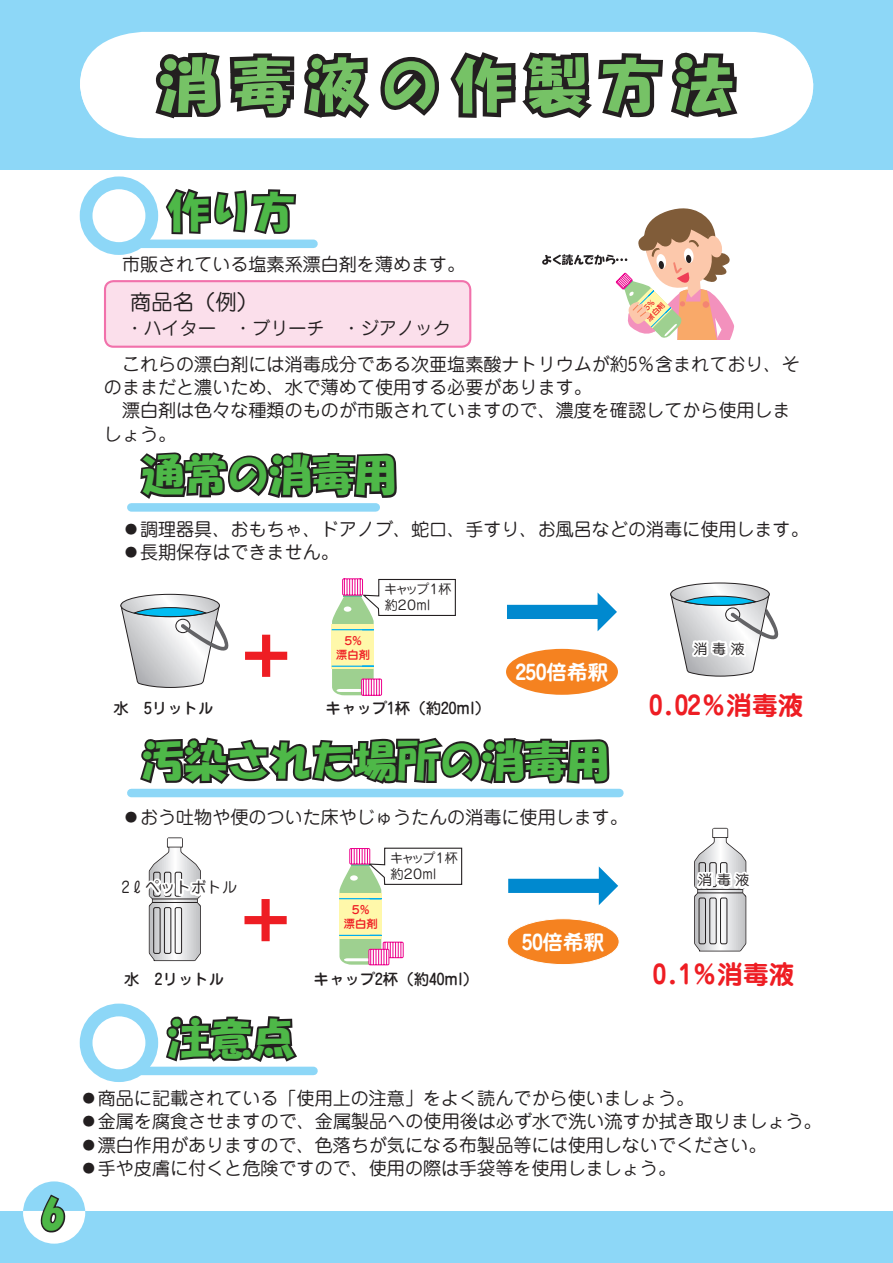
<style>
.page{position:relative;width:893px;height:1263px;background:#fff}
.page>*{position:absolute;margin:0;border:0;box-sizing:border-box;transform-origin:0 0}
.t1{font:58.5px "HGS Soei Kakupoptai";letter-spacing:.26em;color:#76c266}
.t2{font:42.45px "HGS Soei Kakupoptai";color:#4eb848}
.t3{font:700 25.65px "Jun 501 Pro";color:#ee1d23}
.t4{font:21.3px "Jun 201 Pro";color:#231f20}
.t5{font:700 20.55px "Jun 501 Pro";color:#fff}
.t6{font:18px/23.4px "Jun 201 Pro";color:#231f20}
.t7{font:500 15.45px "Jun 34 Pro";color:#231f20}
.t8{font:15.45px "Jun 201 Pro";color:#231f20}
.t9{font:13.8px "Jun 201 Pro";color:#231f20}
.t10{font:13.2px/15.8px "Jun 201 Pro Regular 90 msp RKSJ H";letter-spacing:-.155em;color:#231f20}
.t11{font:13.05px/15.6px "Jun 201 Pro Regular 90 msp RKSJ H";letter-spacing:-.155em;color:#231f20}
.t12{font:11.25px/13.5px "Jun 34 Pro Medium 90 msp RKSJ H";color:#ee1d23;text-align:center}
.t13{font:7.35px/8.9px "Jun 34 Pro Medium 90 msp RKSJ H";color:#ee1d23;text-align:center}
</style>
<div class="page">
<div style="left:0;top:1211px;width:893px;height:52px;background:#8dd7f7"></div>
<div style="left:23px;top:1181px;width:62px;height:63px;background:#8dd7f7;border-radius:50%"></div>
<div style="left:0;top:0;width:893px;height:170px;background:#8dd7f7"></div>
<svg style="left:102px;top:32px;width:689px;height:106px;background:#f7fcfe"></svg>
<div style="left:80px;top:1003px;width:78px;height:79px;border:13px solid #8dd7f7;border-radius:50%"></div>
<svg style="left:157px;top:1015px;width:140px;height:47px"></svg>
<div style="left:139px;top:1067px;width:175px;height:8px;background:#8dd7f7"></div>
<div style="left:506px;top:649px;width:112px;height:46px;background:#f58220;border-radius:50%"></div>
<svg style="left:80px;top:43px;width:733px;height:84px;background:#f4fbfe"></svg>
<svg style="left:148px;top:31px;width:595px;height:94px;background:#999899"></svg>
<div style="left:105px;top:281px;width:365px;height:66px;background:#fbdfeb;border-radius:9px"></div>
<div style="left:104px;top:280px;width:367px;height:68px;border:2px solid #f171ab;border-radius:9px"></div>
<svg style="left:121px;top:594px;width:98px;height:23px"></svg>
<div style="left:120px;top:594px;width:100px;height:23px;border:1px solid #231f20;border-radius:50%"></div>
<svg style="left:120px;top:604px;width:108px;height:84px"></svg>
<svg style="left:332px;top:578px;width:124px;height:118px"></svg>
<svg style="left:339px;top:848px;width:123px;height:117px"></svg>
<svg style="left:245px;top:635px;width:42px;height:42px"></svg>
<svg style="left:508px;top:866px;width:110px;height:39px"></svg>
<svg style="left:507px;top:592px;width:110px;height:39px"></svg>
<svg style="left:148px;top:837px;width:139px;height:124px"></svg>
<svg style="left:671px;top:583px;width:98px;height:22px"></svg>
<div style="left:670px;top:583px;width:100px;height:23px;border:1px solid #231f20;border-radius:50%"></div>
<svg style="left:670px;top:593px;width:108px;height:83px"></svg>
<div style="left:507px;top:919px;width:112px;height:45px;background:#f58220;border-radius:50%"></div>
<div style="left:507px;top:918px;width:112px;height:47px;border:1px solid #fff;border-radius:50%"></div>
<svg style="left:694px;top:828px;width:53px;height:123px"></svg>
<div style="left:80px;top:176px;width:78px;height:79px;border:13px solid #8dd7f7;border-radius:50%"></div>
<svg style="left:165px;top:188px;width:132px;height:47px"></svg>
<div style="left:139px;top:240px;width:175px;height:8px;background:#8dd7f7"></div>
<svg style="left:140px;top:452px;width:257px;height:47px"></svg>
<div style="left:131px;top:503px;width:245px;height:9px;background:#8dd7f7"></div>
<svg style="left:140px;top:737px;width:470px;height:47px"></svg>
<div style="left:131px;top:789px;width:488px;height:8px;background:#8dd7f7"></div>
<svg style="left:542px;top:208px;width:192px;height:132px"></svg>
<div style="left:703px;top:301px;width:6px;height:7px;background:#f48472;border-radius:50%"></div>
<svg style="left:23px;top:1192px;width:62px;height:52px"></svg>
<h1 class="t1" style="left:159px;top:55px;width:576px">消毒液の作製方法</h1>
<h2 class="t2" style="left:167px;top:190px;width:129px">作り方</h2>
<p class="t6" style="left:122px;top:251px;width:345px">市販されている塩素系漂白剤を薄めます。</p>
<p class="t4" style="left:130px;top:285px;width:129px">商品名（例）</p>
<p class="t6" style="left:126px;top:315px;width:327px">・ハイター　・ブリーチ　・ジアノック</p>
<p class="t13" style="left:638px;top:310px;width:24px;rotate:-45deg">５％漂白剤</p>
<p class="t6" style="left:104px;top:350px;width:697px;text-indent:18px">これらの漂白剤には消毒成分である次亜塩素酸ナトリウムが約５％含まれており、そのままだと濃いため、水で薄めて使用する必要があります。</p>
<p class="t6" style="left:104px;top:397px;width:688px;text-indent:18px">漂白剤は色々な種類のものが市販されていますので、濃度を確認してから使用しましょう。</p>
<h2 class="t2" style="left:142px;top:454px;width:257px">通常の消毒用</h2>
<p class="t6" style="left:122px;top:515px;width:688px">◦調理器具、おもちゃ、ドアノブ、蛇口、手すり、お風呂などの消毒に使用します。◦長期保存はできません。</p>
<p class="t7" style="left:113px;top:696px;width:102px">水　５リットル</p>
<p class="t12" style="left:336px;top:633px;width:35px">５％漂白剤</p>
<p class="t11" style="left:384px;top:580px;width:69px">キャップ１杯約２０ｍｌ</p>
<p class="t7" style="left:326px;top:696px;width:166px">キャップ１杯（約２０ml）</p>
<p class="t5" style="left:516px;top:655px;width:94px">２５０倍希釈</p>
<h2 class="t2" style="left:142px;top:739px;width:469px">汚染された場所の消毒用</h2>
<p class="t6" style="left:122px;top:804px;width:507px">◦おう吐物や便のついた床やじゅうたんの消毒に使用します。</p>
<p class="t8" style="left:122px;top:875px;width:117px">２ℓペットボトル</p>
<p class="t7" style="left:124px;top:966px;width:102px">水　２リットル</p>
<h2 class="t2" style="left:167px;top:1017px;width:129px">注意点</h2>
<p class="t12" style="left:344px;top:902px;width:35px">５％漂白剤</p>
<p class="t10" style="left:390px;top:849px;width:69px">キャップ１杯約２０ｍｌ</p>
<p class="t7" style="left:314px;top:966px;width:166px">キャップ２杯（約４０ml）</p>
<p class="t5" style="left:522px;top:925px;width:84px">５０倍希釈</p>
<p class="t9" style="left:694px;top:638px;width:52px">消 毒 液</p>
<h3 class="t3" style="left:649px;top:685px;width:156px">０．０２％消毒液</h3>
<p class="t9" style="left:699px;top:869px;width:52px">消 毒 液</p>
<h3 class="t3" style="left:653px;top:954px;width:143px">０．１％消毒液</h3>
<p class="t6" style="left:80px;top:1084px;width:743px">◦商品に記載されている「使用上の注意」をよく読んでから使いましょう。<br>◦金属を腐食させますので、金属製品への使用後は必ず水で洗い流すか拭き取りましょう。◦漂白作用がありますので、色落ちが気になる布製品等には使用しないでください。<br>◦手や皮膚に付くと危険ですので、使用の際は手袋等を使用しましょう。</p>
</div>
